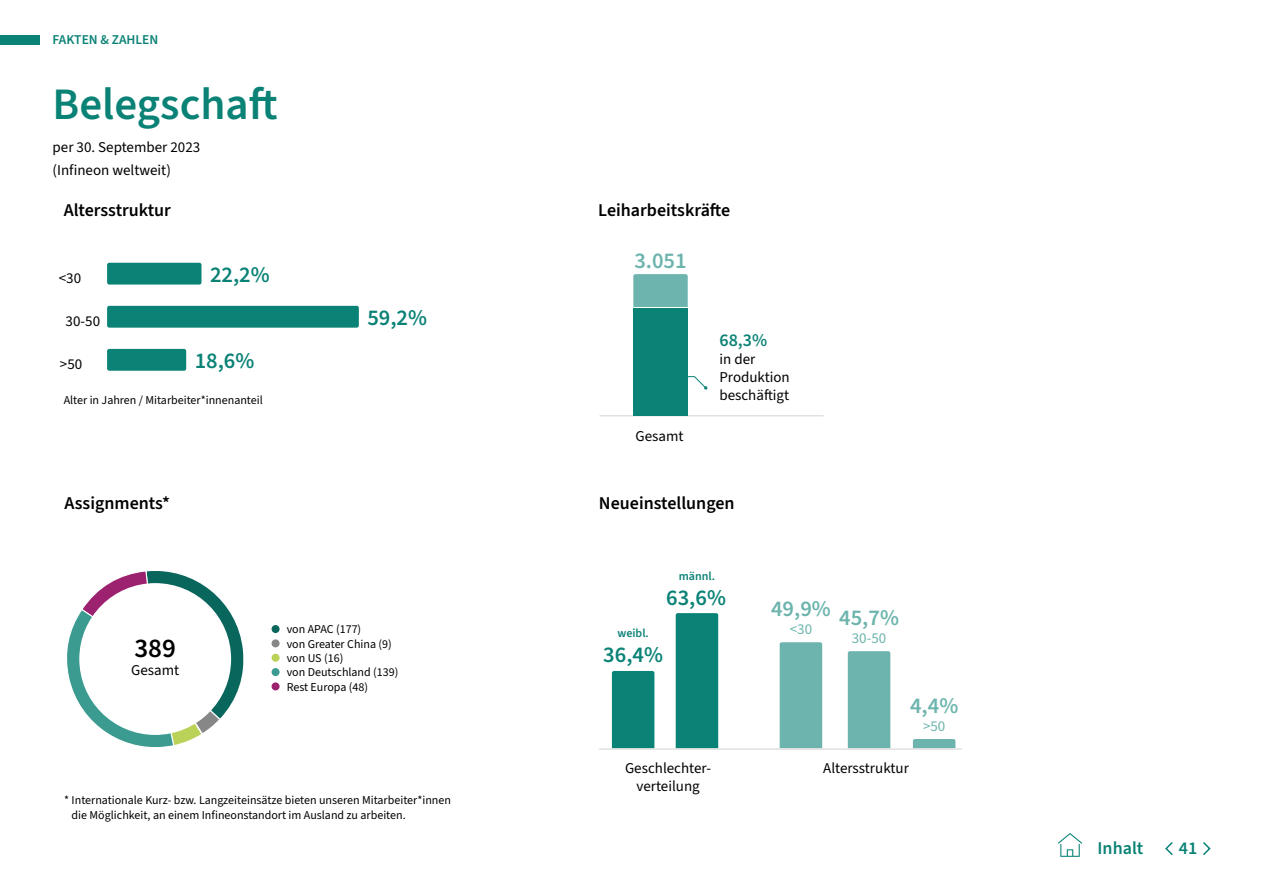
<style>
.page{position:relative;width:1263px;height:893px;background:#fff}
.page>*{position:absolute;margin:0;border:0;box-sizing:border-box;transform-origin:0 0}
.t1{font:600 45px "Source Sans 3";color:#0a8276}
.t2{font:600 27px "Source Sans 3";color:#000}
.t3{font:600 22.5px "Source Sans 3";color:#0a8276}
.t4{font:600 22.5px "Source Sans 3";color:#6cb4ad}
.t5{font:600 18px "Source Sans 3";color:#000}
.t6{font:600 18px "Source Sans 3";color:#0a8276}
.t7{font:15px/18px "Source Sans 3";color:#000}
.t8{font:15px "Source Sans 3";color:#6cb4ad}
.t9{font:600 13.5px "Source Sans 3";color:#0a8276}
.t10{font:12px/14.4px "Source Sans 3";color:#000}
.t11{font:600 12px "Source Sans 3";color:#0a8276}
</style>
<div class="page">
<div style="left:0;top:35px;width:40px;height:9px;background:#0a8276"></div>
<svg style="left:1203px;top:842px;width:8px;height:13px"></svg>
<svg style="left:1165px;top:842px;width:8px;height:14px"></svg>
<svg style="left:1058px;top:833px;width:24px;height:24px"></svg>
<svg style="left:67px;top:570px;width:177px;height:177px"></svg>
<div style="left:780px;top:642px;width:42px;height:106px;background:#6cb4ad"></div>
<div style="left:848px;top:651px;width:42px;height:97px;background:#6cb4ad"></div>
<svg style="left:913px;top:739px;width:42px;height:9px"></svg>
<div style="left:612px;top:671px;width:42px;height:77px;background:#0a8276"></div>
<div style="left:676px;top:613px;width:42px;height:135px;background:#0a8276"></div>
<div style="left:79px;top:583px;width:152px;height:152px;background:#fff;border-radius:50%"></div>
<div style="left:107px;top:349px;width:79px;height:22px;background:#0a8276;border-radius:2px"></div>
<div style="left:107px;top:306px;width:252px;height:22px;background:#0a8276;border-radius:2px"></div>
<div style="left:107px;top:263px;width:94px;height:22px;background:#0a8276;border-radius:2px"></div>
<hr style="left:599px;top:415px;width:224px;height:1px;background:#e2e1e1">
<svg style="left:633px;top:274px;width:75px;height:116px"></svg>
<div style="left:633px;top:308px;width:55px;height:107px;background:#0a8276"></div>
<hr style="left:599px;top:748px;width:363px;height:2px;background:#e2e1e1">
<hr style="left:633px;top:307px;width:55px;height:1px;background:#fff">
<div style="left:272px;top:625px;width:8px;height:8px;background:#08665c;border-radius:50%"></div>
<div style="left:272px;top:654px;width:8px;height:8px;background:#b9d257;border-radius:50%"></div>
<div style="left:272px;top:639px;width:8px;height:8px;background:#878787;border-radius:50%"></div>
<div style="left:272px;top:668px;width:8px;height:8px;background:#3b9b91;border-radius:50%"></div>
<div style="left:272px;top:682px;width:8px;height:8px;background:#9c216e;border-radius:50%"></div>
<p class="t9" style="left:53px;top:31px;width:107px">FAKTEN &amp; ZAHLEN</p>
<h1 class="t1" style="left:53px;top:76px;width:227px">Belegschaft</h1>
<p class="t7" style="left:53px;top:138px;width:149px">per 30. September 2023</p>
<p class="t7" style="left:53px;top:161px;width:120px">(Infineon weltweit)</p>
<h3 class="t5" style="left:64px;top:199px;width:109px">Altersstruktur</h3>
<p class="t7" style="left:59px;top:269px;width:24px">&lt;30</p>
<h3 class="t3" style="left:210px;top:260px;width:61px">22,2%</h3>
<p class="t7" style="left:66px;top:312px;width:36px">30-50</p>
<h3 class="t3" style="left:367px;top:303px;width:61px">59,2%</h3>
<p class="t7" style="left:60px;top:355px;width:24px">&gt;50</p>
<h3 class="t3" style="left:195px;top:346px;width:61px">18,6%</h3>
<p class="t10" style="left:64px;top:393px;width:201px">Alter in Jahren / Mitarbeiter*innenanteil</p>
<h3 class="t5" style="left:64px;top:492px;width:107px">Assignments*</h3>
<h2 class="t2" style="left:134px;top:631px;width:43px">389</h2>
<p class="t7" style="left:131px;top:661px;width:50px">Gesamt</p>
<p class="t10" style="left:287px;top:622px;width:113px">von APAC (177)<br>von Greater China (9) von US (16)<br>von Deutschland (139)<br>Rest Europa (48)</p>
<p class="t10" style="left:72px;top:793px;width:381px;text-indent:-7px">* Internationale Kurz- bzw. Langzeiteinsätze bieten unseren Mitarbeiter*innen die Möglichkeit, an einem Infineonstandort im Ausland zu arbeiten.</p>
<h3 class="t5" style="left:598px;top:198px;width:134px">Leiharbeitskräfte</h3>
<h3 class="t4" style="left:634px;top:246px;width:54px">3.051</h3>
<p class="t7" style="left:636px;top:427px;width:50px">Gesamt</p>
<h3 class="t6" style="left:719px;top:329px;width:49px">68,3%</h3>
<p class="t7" style="left:719px;top:350px;width:72px">in der<br>Produktion beschäftigt</p>
<h3 class="t5" style="left:599px;top:492px;width:137px">Neueinstellungen</h3>
<p class="t11" style="left:679px;top:568px;width:38px">männl.</p>
<p class="t11" style="left:617px;top:625px;width:33px">weibl.</p>
<h3 class="t3" style="left:666px;top:583px;width:61px">63,6%</h3>
<h3 class="t3" style="left:603px;top:641px;width:61px">36,4%</h3>
<h3 class="t4" style="left:771px;top:594px;width:61px">49,9%</h3>
<h3 class="t4" style="left:790px;top:603px;width:111px"><sub>&lt;30</sub> 45,7%</h3>
<p class="t8" style="left:852px;top:628px;width:36px">30-50</p>
<h3 class="t4" style="left:910px;top:691px;width:50px">4,4%</h3>
<p class="t8" style="left:923px;top:716px;width:24px">&gt;50</p>
<p class="t7" style="left:625px;top:759px;width:86px">Geschlechter-</p>
<p class="t7" style="left:823px;top:759px;width:87px">Altersstruktur</p>
<p class="t7" style="left:636px;top:777px;width:65px">verteilung</p>
<h3 class="t6" style="left:1097px;top:836px;width:47px">Inhalt</h3>
<h3 class="t6" style="left:1179px;top:837px;width:20px">41</h3>
</div>
